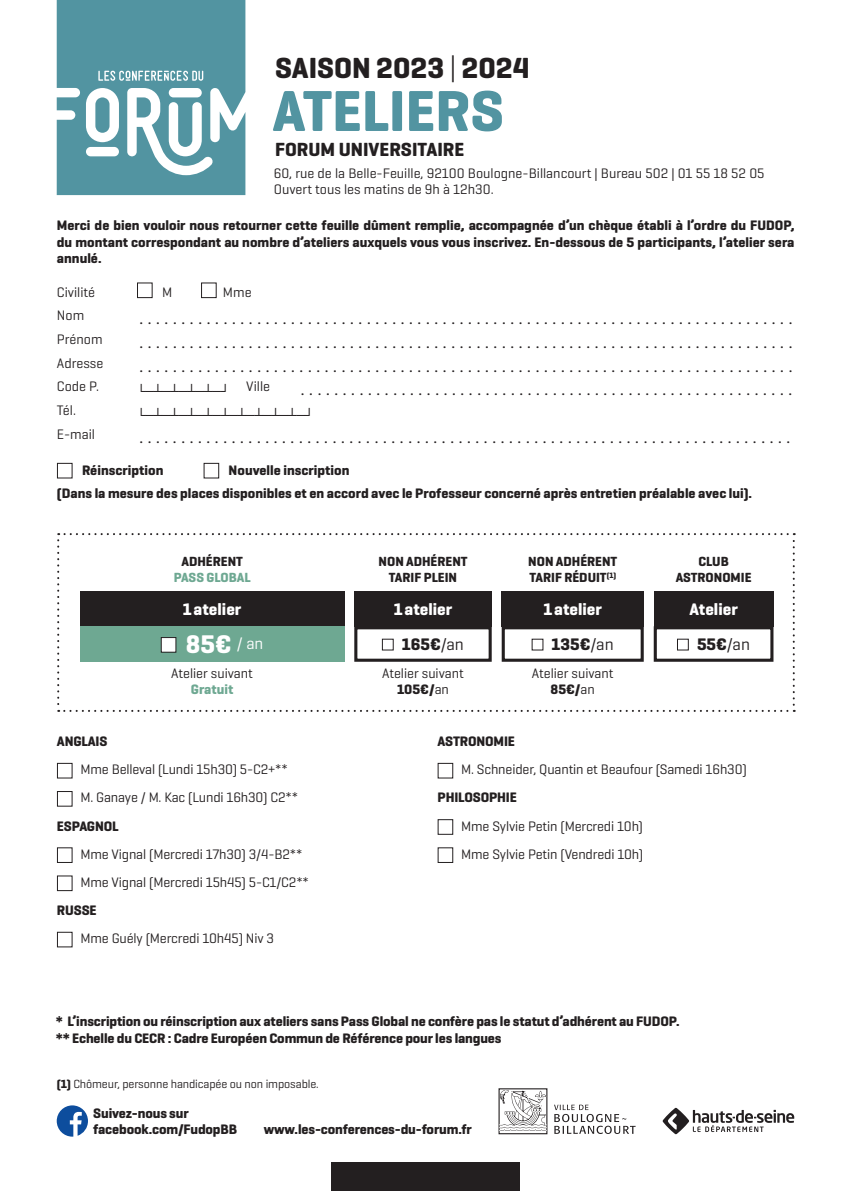
<style>
.page{position:relative;width:851px;height:1191px;background:#fff}
.page>*{position:absolute;margin:0;border:0;box-sizing:border-box;transform-origin:0 0}
.t1{font:700 58.6px "Geogrotesque";color:#5294a1}
.t2{font:700 29.6px "Geogrotesque";color:#231f20}
.t3{font:700 26px "Geogrotesque";color:#fff}
.t4{font:700 19.4px "Geogrotesque";color:#231f20}
.t5{font:700 17px/35.4px "Geogrotesque";color:#fff}
.t6{font:700 14px/16.8px "Geogrotesque";letter-spacing:-.01em;color:#231f20}
.t7{font:14px/28.2px "Geogrotesque";letter-spacing:-.01em;color:#231f20}
.t8{font:700 14px "Prestige Elite Std";color:#231f20}
.t9{font:700 14px "Geogrotesque";color:#6ea892}
.t10{font:700 13.4px/16.2px "Geogrotesque";color:#231f20;text-align:center}
.t11{font:700 13.4px "Geogrotesque";letter-spacing:-.005em;color:#6ea892}
.t12{font:12px "Geogrotesque";letter-spacing:-.01em;color:#231f20}
.s1{font-weight:300}
.s2{color:#231f20}
.s3{font-weight:400;color:#231f20}
.s4{font-weight:700}
</style>
<div class="page">
<svg style="left:498px;top:1088px;width:137px;height:46px"></svg>
<div style="left:137px;top:282px;width:16px;height:16px;border:1px solid #231f20"></div>
<div style="left:201px;top:282px;width:16px;height:16px;border:1px solid #231f20"></div>
<div style="left:57px;top:463px;width:16px;height:15px;border:1px solid #231f20"></div>
<div style="left:203px;top:463px;width:16px;height:15px;border:1px solid #231f20"></div>
<svg style="left:57px;top:1105px;width:31px;height:31px"></svg>
<div style="left:331px;top:1162px;width:189px;height:29px;background:#231f20"></div>
<svg style="left:662px;top:1107px;width:132px;height:27px"></svg>
<svg style="left:57px;top:0;width:188px;height:195px;background:#6ea5b0"></svg>
<div style="left:86px;top:147px;width:33px;height:9px;background:#fff;border-radius:5px"></div>
<div style="left:169px;top:88px;width:33px;height:9px;background:#fff;border-radius:5px"></div>
<div style="left:57px;top:763px;width:16px;height:15px;border:1px solid #231f20"></div>
<div style="left:57px;top:791px;width:16px;height:15px;border:1px solid #231f20"></div>
<div style="left:57px;top:847px;width:16px;height:16px;border:1px solid #231f20"></div>
<div style="left:57px;top:875px;width:16px;height:16px;border:1px solid #231f20"></div>
<div style="left:57px;top:931px;width:16px;height:16px;border:1px solid #231f20"></div>
<div style="left:437px;top:763px;width:16px;height:15px;border:1px solid #231f20"></div>
<div style="left:437px;top:819px;width:16px;height:16px;border:1px solid #231f20"></div>
<div style="left:437px;top:847px;width:16px;height:16px;border:1px solid #231f20"></div>
<svg style="left:57px;top:533px;width:737px;height:179px"></svg>
<div style="left:80px;top:591px;width:264px;height:35px;background:#231f20"></div>
<div style="left:80px;top:626px;width:264px;height:36px;background:#6ea892"></div>
<div style="left:161px;top:637px;width:15px;height:15px;background:#fff"></div>
<div style="left:161px;top:637px;width:15px;height:15px;border:1px solid #231f20"></div>
<div style="left:354px;top:591px;width:137px;height:35px;background:#231f20"></div>
<div style="left:382px;top:639px;width:11px;height:11px;background:#fff"></div>
<div style="left:382px;top:639px;width:11px;height:11px;border:1px solid #231f20"></div>
<div style="left:354px;top:626px;width:137px;height:36px;border:3px solid #231f20"></div>
<div style="left:501px;top:591px;width:142px;height:35px;background:#231f20"></div>
<div style="left:532px;top:639px;width:11px;height:11px;background:#fff"></div>
<div style="left:501px;top:626px;width:142px;height:36px;border:3px solid #231f20"></div>
<div style="left:653px;top:591px;width:120px;height:35px;background:#231f20"></div>
<div style="left:677px;top:639px;width:11px;height:11px;background:#fff"></div>
<div style="left:677px;top:639px;width:11px;height:11px;border:1px solid #231f20"></div>
<div style="left:653px;top:626px;width:120px;height:36px;border:3px solid #231f20"></div>
<h2 class="t2" style="left:275px;top:49px;width:256px">SAISON 2023 <span class="s1">|</span> 2024</h2>
<h1 class="t1" style="left:272px;top:74px;width:233px">ATELIERS</h1>
<h3 class="t4" style="left:275px;top:137px;width:190px">FORUM UNIVERSITAIRE</h3>
<p class="t7" style="left:274px;top:165px;width:492px;line-height:16px">60, rue de la Belle-Feuille, 92100 Boulogne-Billancourt | Bureau 502 | 01 55 18 52 05<br>Ouvert tous les matins de 9h à 12h30.</p>
<p class="t6" style="left:57px;top:216px;width:739px;text-align:justify">Merci de bien vouloir nous retourner cette feuille dûment remplie, accompagnée d’un chèque établi à l’ordre du FUDOP, du montant correspondant au nombre d’ateliers auxquels vous vous inscrivez. En-dessous de 5 participants, l’atelier sera annulé.</p>
<p class="t7" style="left:57px;top:277px;width:40px">Civilité</p>
<p class="t7" style="left:162px;top:277px;width:12px">M</p>
<p class="t7" style="left:223px;top:277px;width:30px">Mme</p>
<p class="t7" style="left:57px;top:301px;width:29px">Nom</p>
<p class="t8" style="left:137px;top:312px;width:659px">..............................................................................</p>
<p class="t7" style="left:57px;top:325px;width:47px">Prénom</p>
<p class="t8" style="left:137px;top:336px;width:659px">..............................................................................</p>
<p class="t7" style="left:57px;top:348px;width:48px">Adresse</p>
<p class="t8" style="left:137px;top:360px;width:659px">..............................................................................</p>
<p class="t7" style="left:57px;top:372px;width:44px">Code P.</p>
<p class="t8" style="left:137px;top:383px;width:134px">└─┴─┴─┴─┴─┘ <sup>Ville</sup></p>
<p class="t8" style="left:298px;top:383px;width:497px">...........................................................</p>
<p class="t7" style="left:57px;top:396px;width:20px">Tél.</p>
<p class="t8" style="left:137px;top:407px;width:178px">└─┴─┴─┴─┴─┴─┴─┴─┴─┴─┘</p>
<p class="t7" style="left:57px;top:419px;width:40px">E-mail</p>
<p class="t8" style="left:137px;top:431px;width:657px">..............................................................................</p>
<p class="t6" style="left:82px;top:461px;width:83px">Réinscription</p>
<p class="t6" style="left:57px;top:458px;width:696px;line-height:23.6px;text-indent:172px">Nouvelle inscription<br>(Dans la mesure des places disponibles et en accord avec le Professeur concerné après entretien préalable avec lui).</p>
<p class="t10" style="left:181px;top:553px;width:63px">ADHÉRENT</p>
<p class="t11" style="left:174px;top:569px;width:78px">PASS GLOBAL</p>
<p class="t10" style="left:378px;top:553px;width:90px">NON ADHÉRENT<br>TARIF PLEIN</p>
<p class="t10" style="left:528px;top:553px;width:90px;text-align:left">NON ADHÉRENT<br>TARIF RÉDUIT<sup>(1)</sup></p>
<p class="t10" style="left:675px;top:553px;width:77px">CLUB<br>ASTRONOMIE</p>
<p class="t5" style="left:183px;top:591px;width:60px">1atelier</p>
<h3 class="t3" style="left:186px;top:628px;width:79px">85€ <sup>/</sup> <sup>an</sup></h3>
<p class="t5" style="left:402px;top:591px;width:64px;text-indent:-8px">1atelier<br><span class="s2">165€</span><span class="s3">/an</span></p>
<p class="t5" style="left:551px;top:591px;width:64px;text-indent:-8px">1atelier<br><span class="s2">135€</span><span class="s3">/an</span></p>
<p class="t5" style="left:697px;top:591px;width:55px;text-indent:-7px">Atelier<br><span class="s2">55€</span><span class="s3">/an</span></p>
<p class="t7" style="left:171px;top:658px;width:83px">Atelier suivant</p>
<p class="t9" style="left:191px;top:680px;width:44px">Gratuit</p>
<p class="t7" style="left:382px;top:664px;width:83px;line-height:16.6px;text-align:center">Atelier suivant<br><span class="s4">105€/</span>an</p>
<p class="t7" style="left:531px;top:664px;width:83px;line-height:16.6px;text-align:center">Atelier suivant<br><span class="s4">85€/</span>an</p>
<p class="t6" style="left:57px;top:733px;width:52px">ANGLAIS</p>
<p class="t7" style="left:80px;top:755px;width:219px">Mme Belleval (Lundi 15h30) 5-C2+**<br>M. Ganaye / M. Kac (Lundi 16h30) C2**</p>
<p class="t6" style="left:57px;top:817px;width:63px">ESPAGNOL</p>
<p class="t7" style="left:80px;top:839px;width:230px">Mme Vignal (Mercredi 17h30) 3/4-B2**<br>Mme Vignal (Mercredi 15h45) 5-C1/C2**</p>
<p class="t6" style="left:57px;top:901px;width:41px">RUSSE</p>
<p class="t7" style="left:80px;top:924px;width:195px">Mme Guély (Mercredi 10h45) Niv 3</p>
<p class="t6" style="left:437px;top:733px;width:79px">ASTRONOMIE</p>
<p class="t7" style="left:461px;top:755px;width:287px">M. Schneider, Quantin et Beaufour (Samedi 16h30)</p>
<p class="t6" style="left:437px;top:789px;width:81px">PHILOSOPHIE</p>
<p class="t7" style="left:461px;top:811px;width:183px">Mme Sylvie Petin (Mercredi 10h)<br>Mme Sylvie Petin (Vendredi 10h)</p>
<p class="t6" style="left:56px;top:1013px;width:625px">* L’inscription ou réinscription aux ateliers sans Pass Global ne confère pas le statut d’adhérent au FUDOP. ** Echelle du CECR : Cadre Européen Commun de Référence pour les langues</p>
<p class="t12" style="left:57px;top:1076px;width:263px"><span class="s4">(1)</span> Chômeur, personne handicapée ou non imposable.</p>
<p class="t6" style="left:93px;top:1105px;width:145px;line-height:16px">Suivez-nous sur facebook.com/FudopBB</p>
<p class="t6" style="left:264px;top:1121px;width:209px">www.les-conferences-du-forum.fr</p>
</div>
